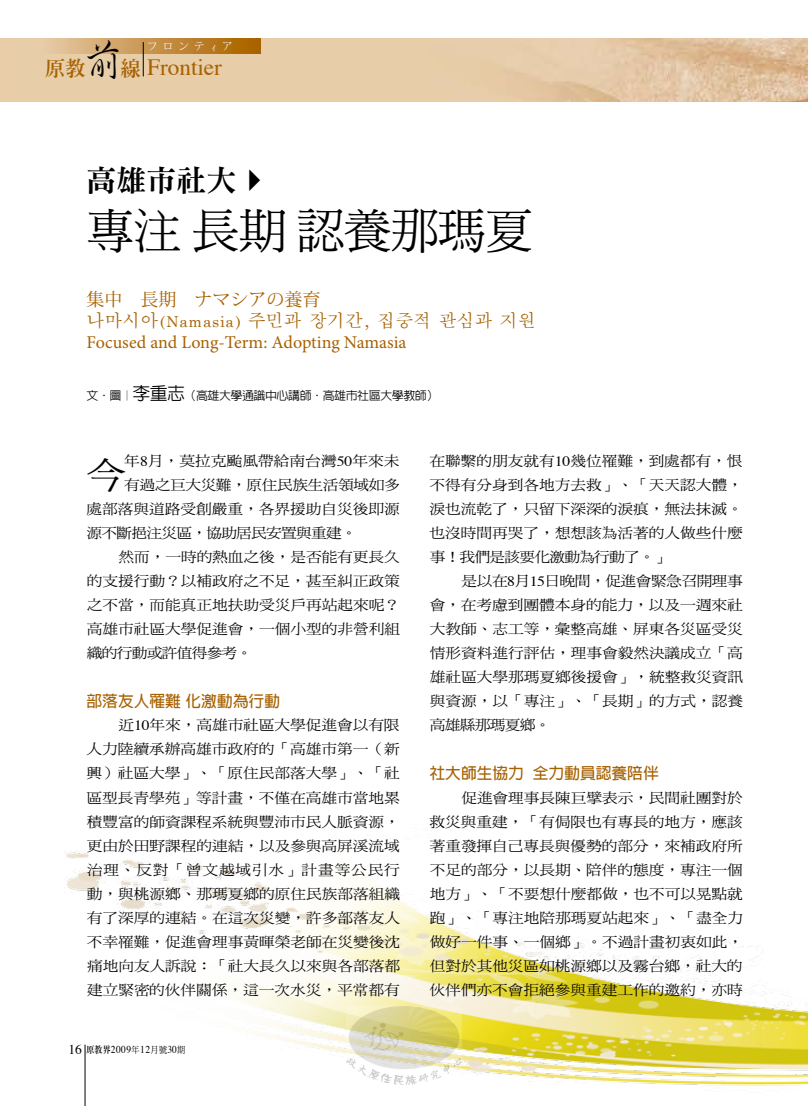
<style>
.page{position:relative;width:808px;height:1106px;background:#fff}
.page>*{position:absolute;margin:0;border:0;box-sizing:border-box;transform-origin:0 0}
.t1{font:48px "DF Ming Std W5";letter-spacing:-.02em;color:#000}
.t2{font:35.7px "DF Ming Std W5";color:#000;scale:1.11 1}
.t3{font:30px "DF Ming Std W9";color:#000}
.t4{font:23.25px "Times";color:#a76100}
.t5{font:18px/21.3px "Minion Pro";letter-spacing:-.005em;color:#a76100}
.t6{font:700 15.75px "AR Hei B5";color:#a76100}
.t7{font:14.1px/24px "DF Ming Std W5";letter-spacing:-.005em;color:#000;text-align:justify;scale:1.11 1}
.t8{font:14.1px "DF Ming Std W5";letter-spacing:-.05em;color:#000;scale:1.11 1}
.t9{font:14.1px "DF Ming Std W5";letter-spacing:-.035em;color:#000;scale:1.11 1}
.t10{font:14.1px "DF Ming Std W5";letter-spacing:-.03em;color:#000;scale:1.11 1}
.t11{font:500 12px "AR Hei B5";letter-spacing:-.04em;color:#000}
.t12{font:10.5px "Times";letter-spacing:.05em;color:#000;scale:.9 1}
.t13{font:300 10.5px "Koz Min Std";color:#fff}
.s1{font-family:"AR Ming B5";font-weight:800;font-size:20.4px}
.s2{font-family:"AR Xing Shu B5";font-weight:500;font-size:42.75px;color:#000}
.s3{font-weight:400;font-size:7.2px}
.s4{font-family:"Koz Min Pro"}
.s5{font-family:"Apple Myungjo"}
.s6{font-family:"Apple Myungjo";font-size:15px}
.s7{font-size:18px}
.s8{font-family:"Times"}
.s9{font-size:13.5px}
.s10{font-family:"AR Ming B5";font-weight:800;font-size:9px}
.s11{font-family:"DF Ming Std W5";font-size:9px}
</style>
<div class="page">
<img style="left:0;top:39px;width:808px;height:62px">
<svg style="left:43px;top:39px;width:218px;height:14px;background:#c7944e"></svg>
<hr style="left:143px;top:42px;width:1px;height:34px;background:#000">
<img style="left:64px;top:852px;width:744px;height:254px">
<img style="left:347px;top:1006px;width:114px;height:78px">
<p class="t4" style="left:45px;top:46px;width:178px"><span class="s1">原教</span><span class="s2">前</span><span class="s1">線</span> Frontier</p>
<p class="t13" style="left:147px;top:40px;width:87px">フロンテ <span class="s3">ｲ</span> ア</p>
<p class="t3" style="left:87px;top:164px;width:186px">高雄市社大✔</p>
<p class="t1" style="left:87px;top:205px;width:448px">專注長期認養那瑪夏</p>
<p class="t5" style="left:87px;top:289px;width:451px"><span class="s4">集中　長期　ナマシアの養育<br></span><span class="s5">나마시아</span><span class="s6">(Namasia)</span> <span class="s5">주민과 장기간, 집중적 관심과 지원<br></span>Focused and Long-Term: Adopting Namasia</p>
<p class="t11" style="left:87px;top:389px;width:353px">文．圖︱<span class="s7">李重志</span>（高雄大學通識中心講師．高雄市社區大學教師）</p>
<p class="t2" style="left:87px;top:455px;width:37px">今</p>
<p class="t7" style="left:124px;top:449px;width:250px">年<span class="s8">8</span>月，莫拉克颱風帶給南台灣<span class="s8">50</span>年來未</p>
<p class="t10" style="left:124px;top:477px;width:250px">有過之巨大災難，原住民族生活領域如多</p>
<p class="t7" style="left:87px;top:497px;width:284px">處部落與道路受創嚴重，各界援助自災後即源</p>
<p class="t8" style="left:87px;top:525px;width:245px">源不斷挹注災區，協助居民安置與重建。</p>
<p class="t7" style="left:119px;top:545px;width:255px">然而，一時的熱血之後，是否能有更長久</p>
<p class="t7" style="left:87px;top:569px;width:284px">的支援行動？以補政府之不足，甚至糾正政策</p>
<p class="t7" style="left:87px;top:593px;width:284px">之不當，而能真正地扶助受災戶再站起來呢？</p>
<p class="t7" style="left:87px;top:617px;width:284px">高雄市社區大學促進會，一個小型的非營利組</p>
<p class="t8" style="left:87px;top:645px;width:150px">織的行動或許值得參考。</p>
<p class="t6" style="left:87px;top:693px;width:195px">部落友人罹難化激動為行動</p>
<p class="t7" style="left:87px;top:713px;width:284px;text-indent:32px">近<span class="s8">10</span>年來，高雄市社區大學促進會以有限人力陸續承辦高雄市政府的「高雄市第一（新興）社區大學」、「原住民部落大學」、「社區型長青學苑」等計畫，不僅在高雄市當地累積豐富的師資課程系統與豐沛市民人脈資源，更由於田野課程的連結，以及參與高屏溪流域治理、反對「曾文越域引水」計畫等公民行動，與桃源鄉、那瑪夏鄉的原住民族部落組織有了深厚的連結。在這次災變，許多部落友人不幸罹難，促進會理事黃暉榮老師在災變後沈痛地向友人訴說：「社大長久以來與各部落都建立緊密的伙伴關係，這一次水災，平常都有</p>
<p class="t12" style="left:68px;top:1039px;width:131px"><span class="s9">16</span> <span class="s10">原教界</span>2009<span class="s11">年</span>12<span class="s11">月號</span>30<span class="s11">期</span></p>
<p class="t7" style="left:429px;top:449px;width:284px">在聯繫的朋友就有<span class="s8">10</span>幾位罹難，到處都有，恨</p>
<p class="t7" style="left:429px;top:473px;width:284px">不得有分身到各地方去救」、「天天認大體，</p>
<p class="t7" style="left:430px;top:497px;width:284px">淚也流乾了，只留下深深的淚痕，無法抹滅。</p>
<p class="t7" style="left:430px;top:521px;width:284px">也沒時間再哭了，想想該為活著的人做些什麼</p>
<p class="t8" style="left:430px;top:549px;width:218px">事！我們是該要化激動為行動了。」</p>
<p class="t9" style="left:462px;top:573px;width:255px">是以在<span class="s8">8</span>月<span class="s8">15</span>日晚間，促進會緊急召開理事</p>
<p class="t7" style="left:430px;top:593px;width:284px">會，在考慮到團體本身的能力，以及一週來社</p>
<p class="t7" style="left:430px;top:617px;width:284px">大教師、志工等，彙整高雄、屏東各災區受災</p>
<p class="t7" style="left:430px;top:641px;width:284px">情形資料進行評估，理事會毅然決議成立「高</p>
<p class="t7" style="left:430px;top:665px;width:284px">雄社區大學那瑪夏鄉後援會」，統整救災資訊</p>
<p class="t7" style="left:430px;top:689px;width:284px">與資源，以「專注」、「長期」的方式，認養</p>
<p class="t8" style="left:430px;top:717px;width:110px">高雄縣那瑪夏鄉。</p>
<p class="t6" style="left:429px;top:765px;width:231px">社大師生協力 全力動員認養陪伴</p>
<p class="t7" style="left:429px;top:785px;width:284px;text-indent:32px">促進會理事長陳巨擘表示，民間社團對於救災與重建，「有侷限也有專長的地方，應該著重發揮自己專長與優勢的部分，來補政府所不足的部分，以長期、陪伴的態度，專注一個地方」、「不要想什麼都做，也不可以晃點就跑」、「專注地陪那瑪夏站起來」、「盡全力做好一件事、一個鄉」。不過計畫初衷如此，但對於其他災區如桃源鄉以及霧台鄉，社大的伙伴們亦不會拒絕參與重建工作的邀約，亦時</p>
</div>
